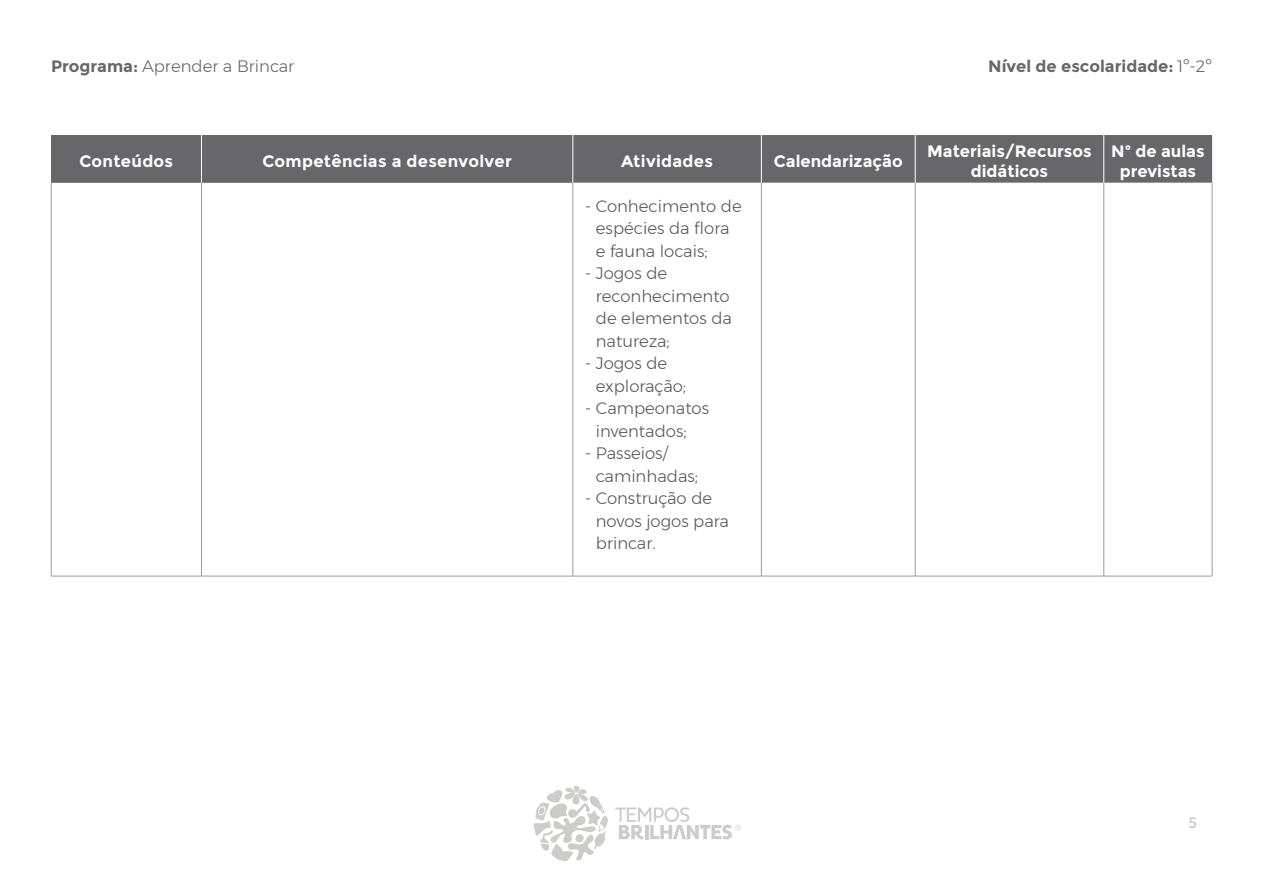
<style>
.page{position:relative;width:1263px;height:893px;background:#fff}
.page>*{position:absolute;margin:0;border:0;box-sizing:border-box;transform-origin:0 0}
.t1{font:300 16.5px/22.5px "Montserrat";color:#57585a}
.t2{font:700 16.5px "Montserrat";color:#fff}
.t3{font:700 16.5px "Montserrat";letter-spacing:.02em;color:#fff}
.t4{font:300 16.5px "Montserrat";color:#67676a}
.t5{font:700 16.5px "Montserrat";color:#67676a}
.t6{font:15px "Montserrat";color:#ccc}
.s1{font-weight:700}
.s2{font-weight:300}
</style>
<div class="page">
<svg style="left:533px;top:786px;width:75px;height:76px"></svg>
<svg style="left:615px;top:807px;width:126px;height:32px"></svg>
<div style="left:51px;top:135px;width:150px;height:48px;background:#67676a"></div>
<div style="left:201px;top:135px;width:372px;height:48px;background:#67676a"></div>
<div style="left:574px;top:135px;width:638px;height:48px;background:#67676a"></div>
<svg style="left:52px;top:183px;width:1160px;height:393px"></svg>
<hr style="left:51px;top:183px;width:1px;height:393px;background:#999b9e">
<hr style="left:201px;top:183px;width:1px;height:393px;background:#999b9e">
<hr style="left:573px;top:183px;width:1px;height:393px;background:#999b9e">
<hr style="left:761px;top:183px;width:1px;height:393px;background:#999b9e">
<hr style="left:915px;top:183px;width:1px;height:393px;background:#999b9e">
<hr style="left:1103px;top:183px;width:1px;height:393px;background:#999b9e">
<hr style="left:1212px;top:183px;width:1px;height:393px;background:#999b9e">
<hr style="left:51px;top:576px;width:150px;height:1px;background:#999b9e">
<hr style="left:201px;top:576px;width:372px;height:1px;background:#999b9e">
<hr style="left:573px;top:576px;width:188px;height:1px;background:#999b9e">
<hr style="left:761px;top:576px;width:154px;height:1px;background:#999b9e">
<hr style="left:915px;top:576px;width:189px;height:1px;background:#999b9e">
<hr style="left:1104px;top:576px;width:108px;height:1px;background:#999b9e">
<hr style="left:201px;top:135px;width:1px;height:48px;background:#fff">
<hr style="left:761px;top:135px;width:1px;height:48px;background:#fff">
<hr style="left:915px;top:135px;width:1px;height:48px;background:#fff">
<hr style="left:1103px;top:135px;width:1px;height:48px;background:#fff">
<p class="t4" style="left:51px;top:54px;width:245px"><span class="s1">Programa:</span> Aprender a Brincar</p>
<p class="t5" style="left:988px;top:56px;width:225px">Nível de escolaridade: <span class="s2">1º-2º</span></p>
<p class="t3" style="left:79px;top:151px;width:95px">Conteúdos</p>
<p class="t3" style="left:262px;top:151px;width:251px">Competências a desenvolver</p>
<p class="t3" style="left:621px;top:151px;width:93px">Atividades</p>
<p class="t2" style="left:774px;top:151px;width:130px">Calendarização</p>
<p class="t1" style="left:596px;top:194px;width:147px;text-indent:-11px">- Conhecimento de espécies da flora e fauna locais;</p>
<p class="t1" style="left:596px;top:262px;width:138px;text-indent:-11px">- Jogos de reconhecimento de elementos da natureza;</p>
<p class="t1" style="left:596px;top:352px;width:92px;text-indent:-11px">- Jogos de exploração;</p>
<p class="t1" style="left:596px;top:397px;width:115px;text-indent:-11px">- Campeonatos inventados;</p>
<p class="t1" style="left:596px;top:442px;width:104px;text-indent:-11px">- Passeios/ caminhadas;</p>
<p class="t1" style="left:596px;top:487px;width:135px;text-indent:-11px">- Construção de novos jogos para brincar.</p>
<p class="t2" style="left:927px;top:141px;width:166px">Materiais/Recursos</p>
<p class="t2" style="left:971px;top:161px;width:79px">didáticos</p>
<p class="t2" style="left:1111px;top:141px;width:95px">Nº de aulas</p>
<p class="t2" style="left:1120px;top:161px;width:78px">previstas</p>
<p class="t6" style="left:1188px;top:814px;width:10px">5</p>
</div>
